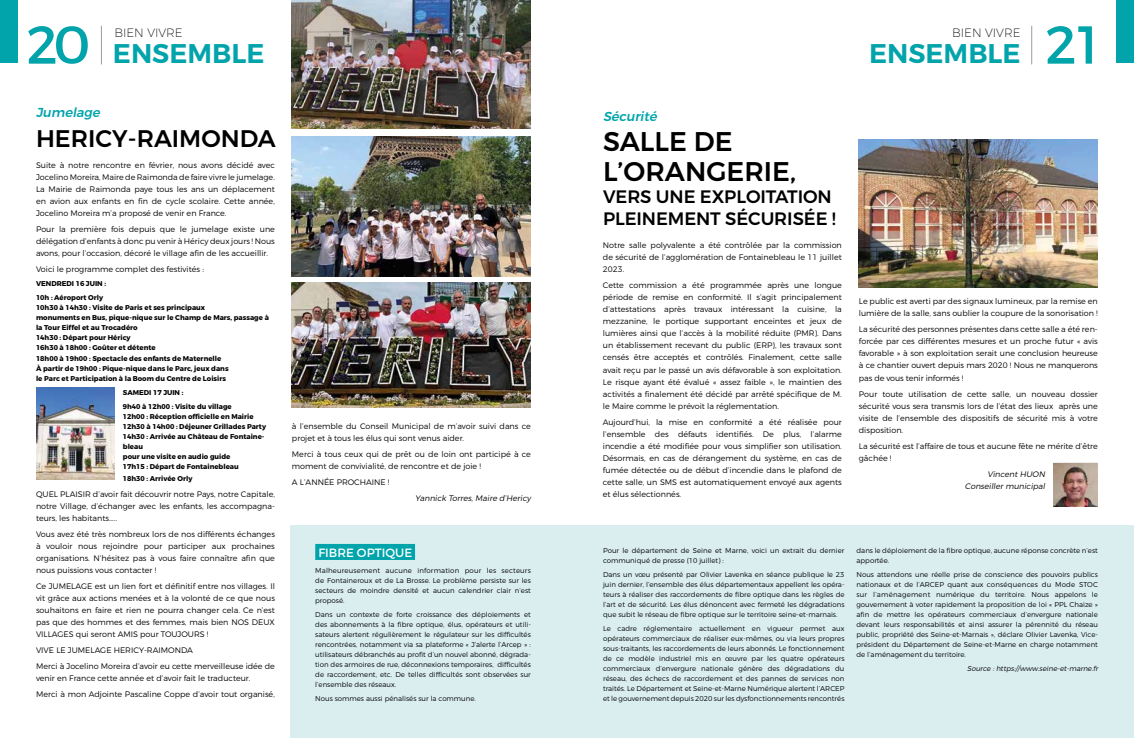
<style>
.page{position:relative;width:1134px;height:738px;background:#fff}
.page>*{position:absolute;margin:0;border:0;box-sizing:border-box;transform-origin:0 0}
.t1{font:53.2px "Montserrat";color:#00a4aa}
.t2{font:500 27px/30px "Montserrat";color:#000}
.t3{font:600 27px "Montserrat";color:#00a4aa}
.t4{font:500 24px "Montserrat";color:#000}
.t5{font:500 18px/22px "Montserrat";letter-spacing:-.005em;color:#000}
.t6{font:italic 500 13px "Montserrat";color:#00a4aa}
.t7{font:200 12.1px "Montserrat";color:#000}
.t8{font:12px "Montserrat";color:#fff}
.t9{font:300 8px/12px "Montserrat";color:#000;text-align:justify}
.t10{font:italic 300 8px/12px "Montserrat";color:#000;text-align:right}
.t11{font:300 7px/10px "Montserrat";color:#000;text-align:justify}
.t12{font:700 7px/10px "Montserrat";color:#000}
.t13{font:italic 300 7px "Montserrat";color:#000}
.s1{font-weight:400;font-size:53.2px}
</style>
<div class="page">
<hr style="left:1031px;top:26px;width:1px;height:38px;background:#9d9d9c">
<div style="left:1117px;top:0;width:17px;height:62px;background:#00a4aa"></div>
<div style="left:1054px;top:462px;width:44px;height:44px;background:#ededed"></div>
<img style="left:1054px;top:463px;width:44px;height:43px">
<hr style="left:101px;top:26px;width:1px;height:38px;background:#9d9d9c">
<div style="left:0;top:0;width:17px;height:62px;background:#00a4aa"></div>
<div style="left:290px;top:524px;width:844px;height:213px;background:#daeef0"></div>
<div style="left:315px;top:543px;width:100px;height:16px;background:#00a4aa"></div>
<img style="left:858px;top:139px;width:240px;height:148px">
<img style="left:36px;top:387px;width:78px;height:92px">
<img style="left:292px;top:282px;width:239px;height:125px">
<img style="left:292px;top:136px;width:239px;height:140px">
<img style="left:292px;top:0;width:239px;height:128px">
<h2 class="t3" style="left:26px;top:36px;width:239px"><span class="s1">20</span> ENSEMBLE</h2>
<h3 class="t7" style="left:114px;top:26px;width:70px">BIEN VIVRE</h3>
<h3 class="t7" style="left:952px;top:26px;width:70px">BIEN VIVRE</h3>
<h1 class="t1" style="left:1045px;top:12px;width:54px">21</h1>
<h2 class="t3" style="left:869px;top:36px;width:153px">ENSEMBLE</h2>
<h3 class="t6" style="left:36px;top:104px;width:68px">Jumelage</h3>
<h3 class="t4" style="left:36px;top:123px;width:241px">HERICY-RAIMONDA</h3>
<p class="t9" style="left:36px;top:159px;width:240px">Suite à notre rencontre en février, nous avons décidé avec Jocelino Moreira, Maire de Raimonda de faire vivre le jumelage.<br>La Mairie de Raimonda paye tous les ans un déplacement en avion aux enfants en fin de cycle scolaire. Cette année, Jocelino Moreira m’a proposé de venir en France.</p>
<p class="t9" style="left:36px;top:223px;width:240px">Pour la première fois depuis que le jumelage existe une délégation d’enfants à donc pu venir à Héricy deux jours ! Nous avons, pour l’occasion, décoré le village afin de les accueillir.</p>
<p class="t9" style="left:36px;top:263px;width:169px">Voici le programme complet des festivités :</p>
<p class="t12" style="left:36px;top:277px;width:72px;line-height:14px">VENDREDI 16 JUIN :<br>10h : Aéroport Orly</p>
<p class="t12" style="left:36px;top:303px;width:234px">10h30 à 14h30 : Visite de Paris et ses principaux<br>monuments en Bus, pique-nique sur le Champ de Mars, passage à la Tour Eiffel et au Trocadéro<br>14h30 : Départ pour Héricy<br>16h30 à 18h00 : Goûter et détente<br>18h00 à 19h00 : Spectacle des enfants de Maternelle<br>À partir de 19h00 : Pique-nique dans le Parc, jeux dans<br>le Parc et Participation à la Boom du Centre de Loisirs</p>
<p class="t12" style="left:123px;top:385px;width:110px;line-height:14px">SAMEDI 17 JUIN :<br>9h40 à 12h00 : Visite du village</p>
<p class="t12" style="left:123px;top:411px;width:145px">12h00 : Réception officielle en Mairie<br>12h30 à 14h00 : Déjeuner Grillades Party<br>14h30 : Arrivée au Château de Fontaine&shy;bleau<br>pour une visite en audio guide<br>17h15 : Départ de Fontainebleau</p>
<p class="t12" style="left:123px;top:473px;width:71px">18h30 : Arrivée Orly</p>
<p class="t9" style="left:36px;top:487px;width:240px">QUEL PLAISIR d’avoir fait découvrir notre Pays, notre Capitale, notre Village, d’échanger avec les enfants, les accompagna&shy;teurs, les habitants…..</p>
<p class="t9" style="left:36px;top:527px;width:240px">Vous avez été très nombreux lors de nos différents échanges à vouloir nous rejoindre pour participer aux prochaines organisations. N’hésitez pas à vous faire connaître afin que nous puissions vous contacter !</p>
<p class="t9" style="left:36px;top:579px;width:240px">Ce JUMELAGE est un lien fort et définitif entre nos villages. Il vit grâce aux actions menées et à la volonté de ce que nous souhaitons en faire et rien ne pourra changer cela. Ce n’est pas que des hommes et des femmes, mais bien NOS DEUX VILLAGES qui seront AMIS pour TOUJOURS !</p>
<p class="t9" style="left:36px;top:641px;width:240px;line-height:16px">VIVE LE JUMELAGE HERICY-RAIMONDA<br>Merci à Jocelino Moreira d’avoir eu cette merveilleuse idée de</p>
<p class="t9" style="left:36px;top:669px;width:240px;line-height:16px">venir en France cette année et d’avoir fait le traducteur.<br>Merci à mon Adjointe Pascaline Coppe d’avoir tout organisé,</p>
<p class="t9" style="left:292px;top:419px;width:240px">à l’ensemble du Conseil Municipal de m’avoir suivi dans ce projet et à tous les élus qui sont venus aider.</p>
<p class="t9" style="left:292px;top:447px;width:240px">Merci à tous ceux qui de prêt ou de loin ont participé à ce moment de convivialité, de rencontre et de joie !</p>
<p class="t9" style="left:292px;top:475px;width:99px">A L’ANNÉE PROCHAINE !</p>
<p class="t10" style="left:415px;top:491px;width:117px">Yannick Torres, Maire d’Hericy</p>
<h3 class="t8" style="left:318px;top:544px;width:95px">FIBRE OPTIQUE</h3>
<p class="t11" style="left:315px;top:564px;width:217px">Malheureusement aucune information pour les secteurs de Fontaineroux et de La Brosse. Le problème persiste sur les secteurs de moindre densité et aucun calendrier clair n’est proposé.</p>
<p class="t11" style="left:315px;top:608px;width:217px">Dans un contexte de forte croissance des déploiements et des abonnements à la fibre optique, élus, opérateurs et utili&shy;sateurs alertent régulièrement le régulateur sur les difficultés rencontrées, notamment via sa plateforme « J’alerte l’Arcep » : utilisateurs débranchés au profit d’un nouvel abonné, dégrada&shy;tion des armoires de rue, déconnexions temporaires, difficultés de raccordement, etc. De telles difficultés sont observées sur l’ensemble des réseaux.</p>
<p class="t11" style="left:315px;top:692px;width:162px">Nous sommes aussi pénalisés sur la commune.</p>
<h3 class="t6" style="left:603px;top:108px;width:58px">Sécurité</h3>
<h2 class="t2" style="left:603px;top:126px;width:195px">SALLE DE<br>L’ORANGERIE,</h2>
<h3 class="t5" style="left:603px;top:185px;width:234px">VERS UNE EXPLOITATION<br>PLEINEMENT SÉCURISÉE !</h3>
<p class="t9" style="left:603px;top:239px;width:240px">Notre salle polyvalente a été contrôlée par la commission de sécurité de l’agglomération de Fontainebleau le 11 juillet 2023.</p>
<p class="t9" style="left:603px;top:279px;width:240px">Cette commission a été programmée après une longue période de remise en conformité. Il s’agit principalement d’attestations après travaux intéressant la cuisine, la mezzanine, le portique supportant enceintes et jeux de lumières ainsi que l’accès à la mobilité réduite (PMR). Dans un établissement recevant du public (ERP), les travaux sont censés être acceptés et contrôlés. Finalement, cette salle avait reçu par le passé un avis défavorable à son exploitation.<br>Le risque ayant été évalué « assez faible », le maintien des activités a finalement été décidé par arrêté spécifique de M. le Maire comme le prévoit la réglementation.</p>
<p class="t9" style="left:603px;top:415px;width:240px">Aujourd’hui, la mise en conformité a été réalisée pour l’ensemble des défauts identifiés. De plus, l’alarme incendie a été modifiée pour vous simplifier son utilisation.<br>Désormais, en cas de dérangement du système, en cas de fumée détectée ou de début d’incendie dans le plafond de cette salle, un SMS est automatiquement envoyé aux agents et élus sélectionnés.</p>
<p class="t9" style="left:859px;top:295px;width:240px">Le public est averti par des signaux lumineux, par la remise en lumière de la salle, sans oublier la coupure de la sonorisation !</p>
<p class="t9" style="left:859px;top:323px;width:240px">La sécurité des personnes présentes dans cette salle a été ren&shy;forcée par ces différentes mesures et un proche futur « avis favorable » à son exploitation serait une conclusion heureuse à ce chantier ouvert depuis mars 2020 ! Nous ne manquerons pas de vous tenir informés !</p>
<p class="t9" style="left:859px;top:387px;width:240px">Pour toute utilisation de cette salle, un nouveau dossier sécurité vous sera transmis lors de l’état des lieux après une visite de l’ensemble des dispositifs de sécurité mis à votre disposition.</p>
<p class="t9" style="left:859px;top:439px;width:240px">La sécurité est l’affaire de tous et aucune fête ne mérite d’être gâchée !</p>
<p class="t10" style="left:965px;top:467px;width:83px">Vincent HUON<br>Conseiller municipal</p>
<p class="t11" style="left:603px;top:544px;width:243px">Pour le département de Seine et Marne, voici un extrait du dernier communiqué de presse (10 juillet) :</p>
<p class="t11" style="left:603px;top:568px;width:243px">Dans un vœu présenté par Olivier Lavenka en séance publique le 23 juin dernier, l’ensemble des élus départementaux appellent les opéra&shy;teurs à réaliser des raccordements de fibre optique dans les règles de l’art et de sécurité. Les élus dénoncent avec fermeté les dégradations que subit le réseau de fibre optique sur le territoire seine-et-marnais.</p>
<p class="t11" style="left:603px;top:622px;width:243px">Le cadre réglementaire actuellement en vigueur permet aux opérateurs commerciaux de réaliser eux-mêmes, ou via leurs propres sous-traitants, les raccordements de leurs abonnés. Le fonctionnement de ce modèle industriel mis en œuvre par les quatre opérateurs commerciaux d’envergure nationale génère des dégradations du réseau, des échecs de raccordement et des pannes de services non traités. Le Département et Seine-et-Marne Numérique alertent l’ARCEP et le gouvernement depuis 2020 sur les dysfonctionnements rencontrés</p>
<p class="t11" style="left:856px;top:544px;width:243px">dans le déploiement de la fibre optique, aucune réponse concrète n’est apportée.</p>
<p class="t11" style="left:856px;top:568px;width:243px">Nous attendons une réelle prise de conscience des pouvoirs publics nationaux et de l’ARCEP quant aux conséquences du Mode STOC sur l’aménagement numérique du territoire. Nous appelons le gouvernement à voter rapidement la proposition de loi « PPL Chaize » afin de mettre les opérateurs commerciaux d’envergure nationale devant leurs responsabilités et ainsi assurer la pérennité du réseau public, propriété des Seine-et-Marnais », déclare Olivier Lavenka, Vice&shy;président du Département de Seine-et-Marne en charge notamment de l’aménagement du territoire.</p>
<p class="t13" style="left:967px;top:663px;width:134px">Source : https://www.seine-et-marne.fr</p>
</div>
